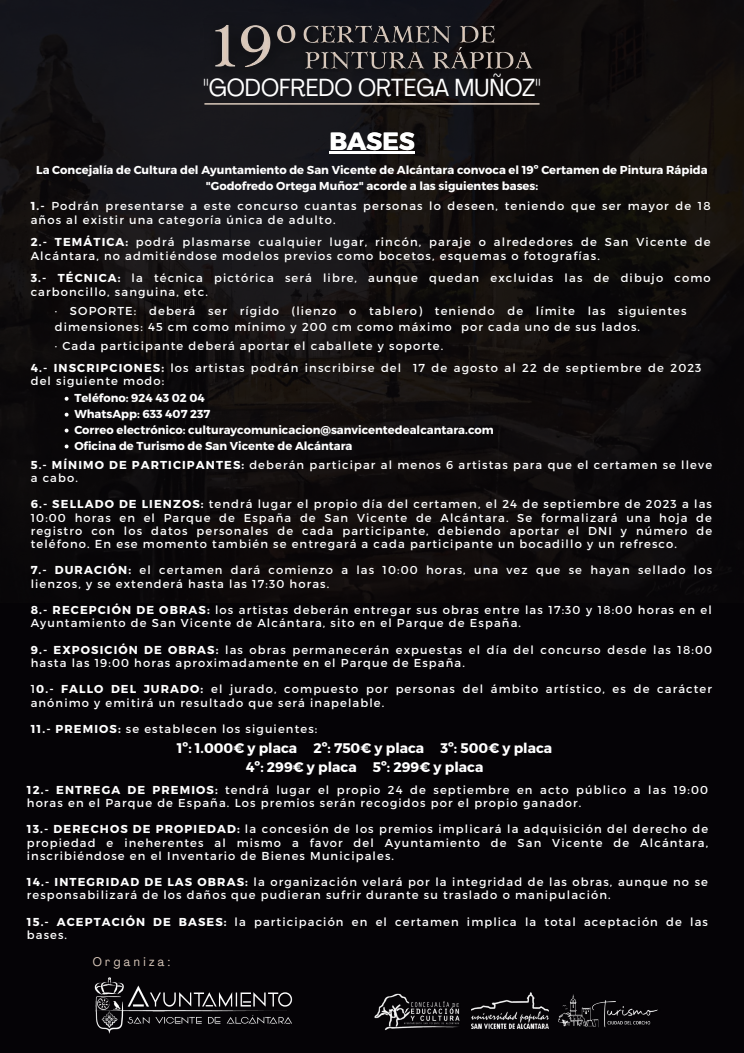
<style>
.page{position:relative;width:744px;height:1053px;background:#fff}
.page>*{position:absolute;margin:0;border:0;box-sizing:border-box;transform-origin:0 0}
.t1{font:700 24.84px "Montserrat";color:#fff}
.t2{font:condensed 24.4px "Agrandir";color:#fff}
.t3{font:700 13.92px/19.2px "Montserrat";color:#fff;text-align:center}
.t4{font:condensed 12.32px "Agrandir";letter-spacing:.275em;color:#dbcabc}
.t5{font:11.52px/13.2px "Montserrat";letter-spacing:.1em;color:#fff}
.t6{font:700 11.52px/15.9px "Montserrat";color:#fff;text-align:center}
.s1{font-weight:700}
</style>
<div class="page">
<div style="left:0;top:0;width:744px;height:1052px;background:#050306"></div>
<img style="left:0;top:0;width:744px;height:602px">
<hr style="left:204px;top:103px;width:336px;height:2px;background:#dbcabc">
<img style="left:187px;top:0;width:135px;height:112px">
<img style="left:293px;top:10px;width:212px;height:50px">
<img style="left:294px;top:36px;width:248px;height:50px">
<hr style="left:329px;top:151px;width:86px;height:3px;background:#fff">
<svg style="left:65px;top:397px;width:4px;height:3px"></svg>
<svg style="left:65px;top:412px;width:4px;height:4px"></svg>
<svg style="left:65px;top:428px;width:4px;height:4px"></svg>
<svg style="left:65px;top:444px;width:4px;height:4px"></svg>
<img style="left:374px;top:993px;width:86px;height:38px">
<img style="left:94px;top:977px;width:199px;height:57px">
<img style="left:471px;top:992px;width:77px;height:36px">
<img style="left:558px;top:994px;width:100px;height:34px">
<h2 class="t2" style="left:203px;top:78px;width:339px">"GODOFREDO ORTEGA MUÑOZ"</h2>
<h1 class="t1" style="left:330px;top:125px;width:87px">BASES</h1>
<p class="t6" style="left:36px;top:161px;width:673px">La Concejalía de Cultura del Ayuntamiento de San Vicente de Alcántara convoca el 19º Certamen de Pintura Rápida "Godofredo Ortega Muñoz" acorde a las siguientes bases:</p>
<p class="t5" style="left:31px;top:199px;width:681px"><span class="s1">1.-</span> Podrán presentarse a este concurso cuantas personas lo deseen, teniendo que ser mayor de 18 años al existir una categoría única de adulto.</p>
<p class="t5" style="left:31px;top:235px;width:681px"><span class="s1">2.- TEMÁTICA:</span> podrá plasmarse cualquier lugar, rincón, paraje o alrededores de San Vicente de<br>Alcántara, no admitiéndose modelos previos como bocetos, esquemas o fotografías.</p>
<p class="t5" style="left:31px;top:271px;width:682px"><span class="s1">3.- TÉCNICA:</span> la técnica pictórica será libre, aunque quedan excluidas las de dibujo como carboncillo, sanguina, etc.</p>
<p class="t5" style="left:55px;top:302px;width:633px;line-height:15.9px">· SOPORTE: deberá ser rígido (lienzo o tablero) teniendo de límite las siguientes dimensiones: 45 cm como mínimo y 200 cm como máximo por cada uno de sus lados.</p>
<p class="t5" style="left:31px;top:335px;width:672px;line-height:21.6px;text-indent:24px">· Cada participante deberá aportar el caballete y soporte.<br><span class="s1">4.- INSCRIPCIONES:</span> los artistas podrán inscribirse del 17 de agosto al 22 de septiembre de 2023</p>
<p class="t5" style="left:31px;top:374px;width:135px">del siguiente modo:</p>
<p class="t6" style="left:74px;top:390px;width:421px;text-align:left">Teléfono: 924 43 02 04<br>WhatsApp: 633 407 237<br>Correo electrónico: culturaycomunicacion@sanvicentedealcantara.com Oficina de Turismo de San Vicente de Alcántara</p>
<p class="t5" style="left:31px;top:457px;width:683px"><span class="s1">5.- MÍNIMO DE PARTICIPANTES:</span> deberán participar al menos 6 artistas para que el certamen se lleve a cabo.</p>
<p class="t5" style="left:31px;top:497px;width:683px;text-align:justify"><span class="s1">6.- SELLADO DE LIENZOS:</span> tendrá lugar el propio día del certamen, el 24 de septiembre de 2023 a las 10:00 horas en el Parque de España de San Vicente de Alcántara. Se formalizará una hoja de registro con los datos personales de cada participante, debiendo aportar el DNI y número de teléfono. En ese momento también se entregará a cada participante un bocadillo y un refresco.</p>
<p class="t5" style="left:31px;top:563px;width:683px"><span class="s1">7.- DURACIÓN:</span> el certamen dará comienzo a las 10:00 horas, una vez que se hayan sellado los lienzos, y se extenderá hasta las 17:30 horas.</p>
<p class="t5" style="left:31px;top:602px;width:683px"><span class="s1">8.- RECEPCIÓN DE OBRAS:</span> los artistas deberán entregar sus obras entre las 17:30 y 18:00 horas en el<br>Ayuntamiento de San Vicente de Alcántara, sito en el Parque de España.</p>
<p class="t5" style="left:31px;top:642px;width:683px"><span class="s1">9.- EXPOSICIÓN DE OBRAS:</span> las obras permanecerán expuestas el día del concurso desde las 18:00 hasta las 19:00 horas aproximadamente en el Parque de España.</p>
<p class="t5" style="left:31px;top:682px;width:683px">1<span class="s1">0.- FALLO DEL JURADO:</span> el jurado, compuesto por personas del ámbito artístico, es de carácter anónimo y emitirá un resultado que será inapelable.</p>
<p class="t5" style="left:31px;top:721px;width:288px"><span class="s1">11.- PREMIOS:</span> se establecen los siguientes:</p>
<p class="t3" style="left:177px;top:737px;width:377px">1º: 1.000€ y placa 2º: 750€ y placa 3º: 500€ y placa<br>4º: 299€ y placa 5º: 299€ y placa</p>
<p class="t5" style="left:27px;top:782px;width:683px"><span class="s1">12.- ENTREGA DE PREMIOS:</span> tendrá lugar el propio 24 de septiembre en acto público a las 19:00 horas en el Parque de España. Los premios serán recogidos por el propio ganador.</p>
<p class="t5" style="left:27px;top:822px;width:683px;text-align:justify"><span class="s1">13.- DERECHOS DE PROPIEDAD:</span> la concesión de los premios implicará la adquisición del derecho de propiedad e ineherentes al mismo a favor del Ayuntamiento de San Vicente de Alcántara, inscribiéndose en el Inventario de Bienes Municipales.</p>
<p class="t5" style="left:27px;top:874px;width:683px"><span class="s1">14.- INTEGRIDAD DE LAS OBRAS:</span> la organización velará por la integridad de las obras, aunque no se responsabilizará de los daños que pudieran sufrir durante su traslado o manipulación.</p>
<p class="t5" style="left:27px;top:914px;width:683px"><span class="s1">15.- ACEPTACIÓN DE BASES:</span> la participación en el certamen implica la total aceptación de las bases.</p>
<p class="t4" style="left:93px;top:956px;width:79px">Organiza:</p>
</div>
